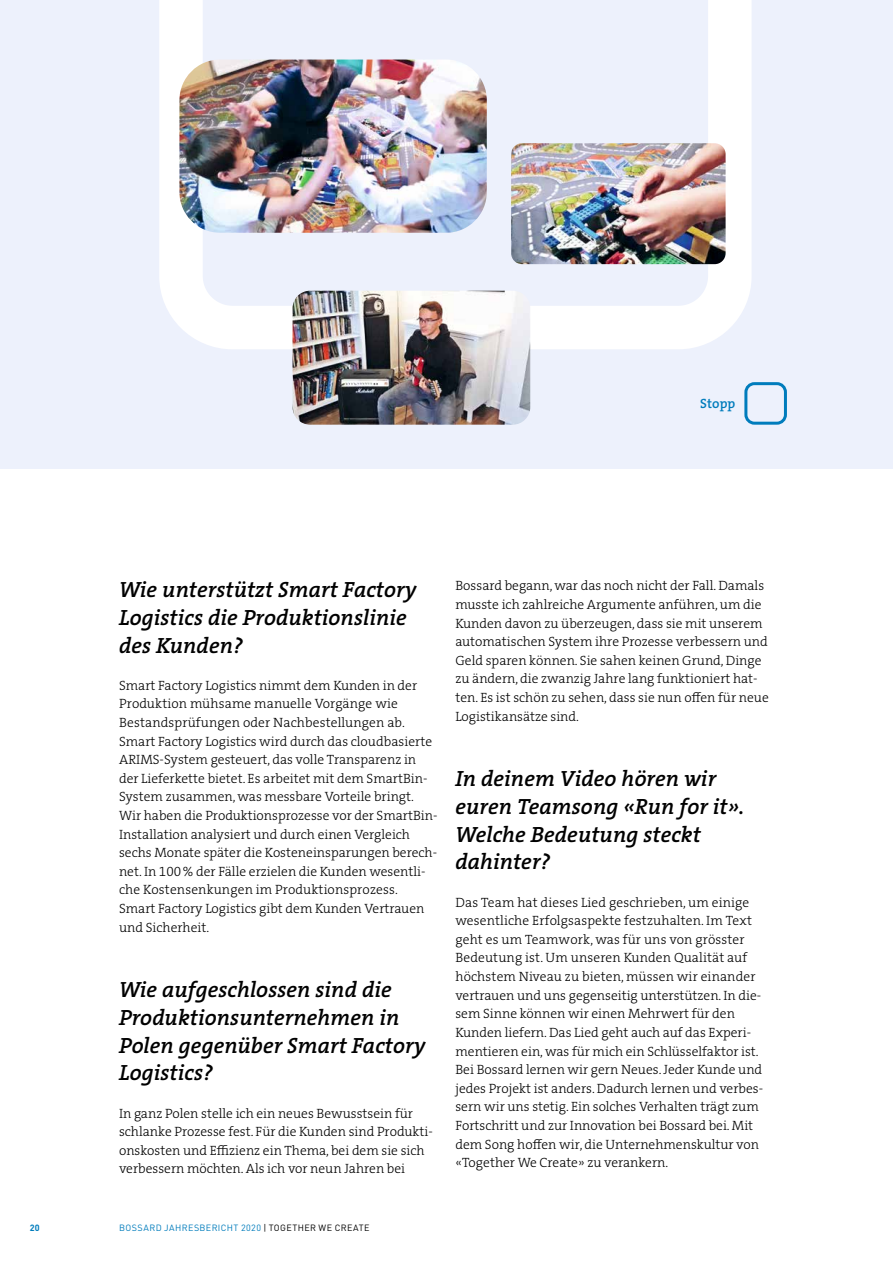
<style>
.page{position:relative;width:893px;height:1263px;background:#fff}
.page>*{position:absolute;margin:0;border:0;box-sizing:border-box;transform-origin:0 0}
.t1{font:22.2px/27.9px "The Serif HP6 Se Bld IT";letter-spacing:.005em;color:#000}
.t2{font:13.5px/18.6px "The Serif HP3 Lig";color:#000}
.t3{font:13.5px "The Serif HP6 Se Bld";letter-spacing:.005em;color:#007cbc}
.t4{font:9px "DINOT";letter-spacing:.04em;color:#007cbc}
.t5{font:700 9px "DINOT";color:#007cbc}
.s1{color:#000}
</style>
<div class="page">
<div style="left:0;top:0;width:893px;height:469px;background:#edf1fc"></div>
<svg style="left:159px;top:0;width:592px;height:349px"></svg>
<div style="left:744px;top:382px;width:43px;height:43px;border:3px solid #007cbc;border-radius:9px"></div>
<img style="left:293px;top:291px;width:237px;height:134px">
<img style="left:511px;top:143px;width:215px;height:121px">
<img style="left:179px;top:60px;width:308px;height:173px">
<p class="t3" style="left:700px;top:395px;width:37px">Stopp</p>
<h1 class="t1" style="left:119px;top:576px;width:299px">Wie unterstützt Smart Factory<br>Logistics die Produktionslinie des Kunden?</h1>
<p class="t2" style="left:119px;top:676px;width:320px">Smart Factory Logistics nimmt dem Kunden in der Produktion mühsame manuelle Vorgänge wie Bestandsprüfungen oder Nachbestellungen ab.<br>Smart Factory Logistics wird durch das cloudbasierte ARIMS-System gesteuert, das volle Transparenz in der Lieferkette bietet. Es arbeitet mit dem SmartBin-System zusammen, was messbare Vorteile bringt.<br>Wir haben die Produktionsprozesse vor der SmartBin-Installation analysiert und durch einen Vergleich sechs Monate später die Kosteneinsparungen berech&shy;net. In 100% der Fälle erzielen die Kunden wesentli&shy;che Kostensenkungen im Produktionsprozess.<br>Smart Factory Logistics gibt dem Kunden Vertrauen und Sicherheit.</p>
<h1 class="t1" style="left:119px;top:976px;width:308px">Wie aufgeschlossen sind die<br>Produktionsunternehmen in<br>Polen gegenüber Smart Factory<br>Logistics?</h1>
<p class="t2" style="left:119px;top:1104px;width:315px">In ganz Polen stelle ich ein neues Bewusstsein für schlanke Prozesse fest. Für die Kunden sind Produkti&shy;onskosten und Effizienz ein Thema, bei dem sie sich verbessern möchten. Als ich vor neun Jahren bei</p>
<p class="t2" style="left:455px;top:577px;width:315px">Bossard begann, war das noch nicht der Fall. Damals musste ich zahlreiche Argumente anführen, um die Kunden davon zu überzeugen, dass sie mit unserem automatischen System ihre Prozesse verbessern und Geld sparen können. Sie sahen keinen Grund, Dinge zu ändern, die zwanzig Jahre lang funktioniert hat&shy;ten. Es ist schön zu sehen, dass sie nun offen für neue Logistikansätze sind.</p>
<h1 class="t1" style="left:455px;top:765px;width:290px">In deinem Video hören wir euren Teamsong «Run for it».<br>Welche Bedeutung steckt dahinter?</h1>
<p class="t2" style="left:455px;top:893px;width:309px">Das Team hat dieses Lied geschrieben, um einige wesentliche Erfolgsaspekte festzuhalten. Im Text geht es um Teamwork, was für uns von grösster Bedeutung ist. Um unseren Kunden Qualität auf höchstem Niveau zu bieten, müssen wir einander vertrauen und uns gegenseitig unterstützen. In die&shy;sem Sinne können wir einen Mehrwert für den Kunden liefern. Das Lied geht auch auf das Experi&shy;mentieren ein, was für mich ein Schlüsselfaktor ist.<br>Bei Bossard lernen wir gern Neues. Jeder Kunde und jedes Projekt ist anders. Dadurch lernen und verbes&shy;sern wir uns stetig. Ein solches Verhalten trägt zum Fortschritt und zur Innovation bei Bossard bei. Mit dem Song hoffen wir, die Unternehmenskultur von «Together We Create» zu verankern.</p>
<p class="t5" style="left:30px;top:1222px;width:12px">20</p>
<p class="t4" style="left:119px;top:1222px;width:252px">BOSSARD JAHRESBERICHT 2020 <span class="s1">| TOGETHER WE CREATE</span></p>
</div>
